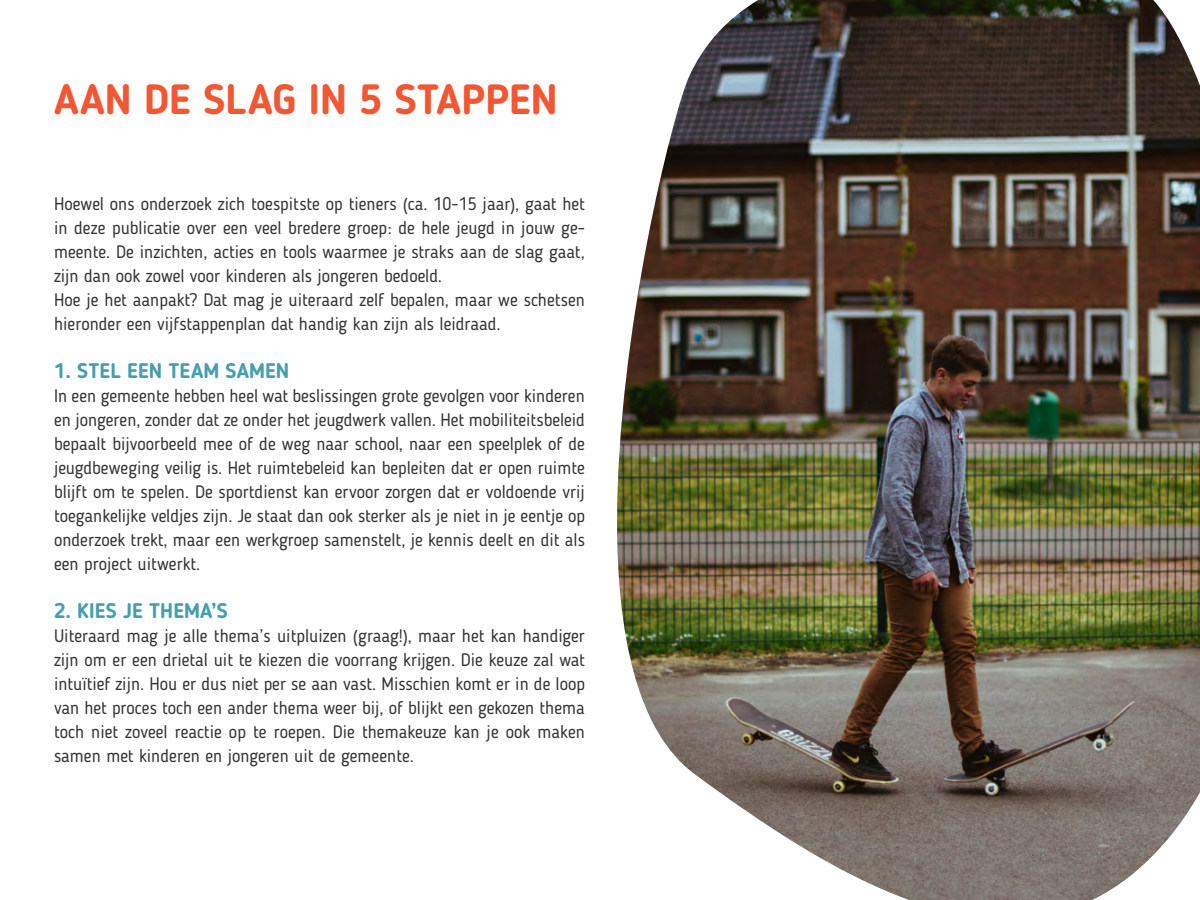
<style>
.page{position:relative;width:1200px;height:900px;background:#fff}
.page>*{position:absolute;margin:0;border:0;box-sizing:border-box;transform-origin:0 0}
.t1{font:700 42px "Blogger Sans";color:#f25733}
.t2{font:700 21px "Blogger Sans";color:#469faf}
.t3{font:18px/24px "Blogger Sans";color:#333;text-align:justify}
</style>
<div class="page">
<img style="left:617px;top:0;width:583px;height:900px">
<h1 class="t1" style="left:54px;top:74px;width:505px">AAN DE SLAG IN 5 STAPPEN</h1>
<p class="t3" style="left:54px;top:192px;width:533px;text-align:left">Hoewel ons onderzoek zich toespitste op tieners (ca. 10-15 jaar), gaat het in deze publicatie over een veel bredere groep: de hele jeugd in jouw ge&shy;meente. De inzichten, acties en tools waarmee je straks aan de slag gaat, zijn dan ook zowel voor kinderen als jongeren bedoeld.<br>Hoe je het aanpakt? Dat mag je uiteraard zelf bepalen, maar we schetsen hieronder een vijfstappenplan dat handig kan zijn als leidraad.</p>
<p class="t2" style="left:54px;top:358px;width:237px">1. STEL EEN TEAM SAMEN</p>
<p class="t3" style="left:54px;top:384px;width:533px">In een gemeente hebben heel wat beslissingen grote gevolgen voor kinderen en jongeren, zonder dat ze onder het jeugdwerk vallen. Het mobiliteitsbeleid bepaalt bijvoorbeeld mee of de weg naar school, naar een speelplek of de jeugdbeweging veilig is. Het ruimtebeleid kan bepleiten dat er open ruimte blijft om te spelen. De sportdienst kan ervoor zorgen dat er voldoende vrij toegankelijke veldjes zijn. Je staat dan ook sterker als je niet in je eentje op onderzoek trekt, maar een werkgroep samenstelt, je kennis deelt en dit als een project uitwerkt.</p>
<p class="t2" style="left:54px;top:598px;width:175px">2. KIES JE THEMA’S</p>
<p class="t3" style="left:54px;top:624px;width:533px">Uiteraard mag je alle thema’s uitpluizen (graag!), maar het kan handiger zijn om er een drietal uit te kiezen die voorrang krijgen. Die keuze zal wat intuïtief zijn. Hou er dus niet per se aan vast. Misschien komt er in de loop van het proces toch een ander thema weer bij, of blijkt een gekozen thema toch niet zoveel reactie op te roepen. Die themakeuze kan je ook maken samen met kinderen en jongeren uit de gemeente.</p>
</div>
